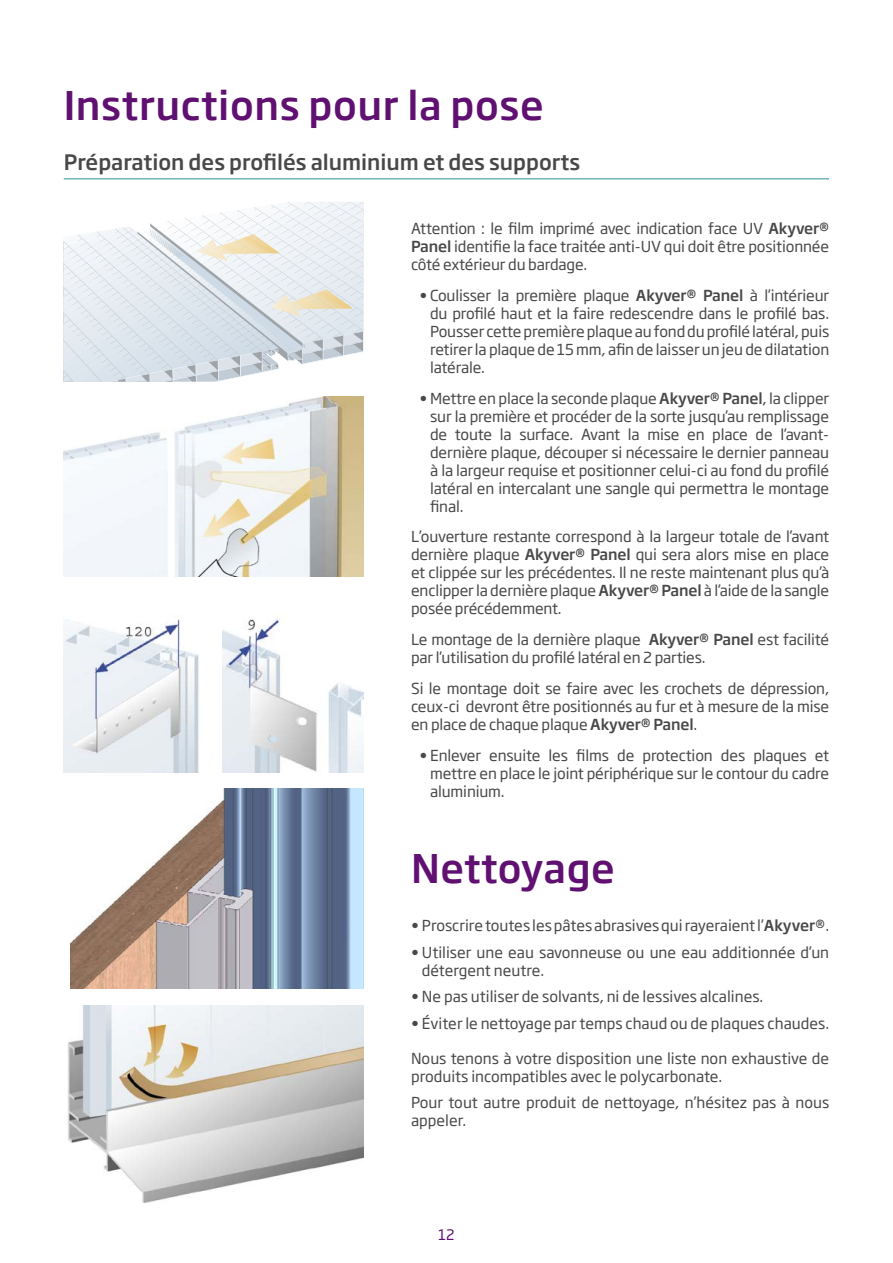
<style>
.page{position:relative;width:893px;height:1263px;background:#fff}
.page>*{position:absolute;margin:0;border:0;box-sizing:border-box;transform-origin:0 0}
.t1{font:500 39px "Soho Gothic Pro";letter-spacing:.015em;color:#5f1071}
.t2{font:500 21px "Soho Gothic Pro";color:#484848}
.t3{font:15px/18px "Soho Gothic Pro";letter-spacing:-.01em;color:#484848;text-align:justify}
.t4{font:14.25px "Soho Gothic Pro";color:#5f1071}
.s1{font-weight:500}
</style>
<div class="page">
<hr style="left:64px;top:178px;width:765px;height:1px;background:#72b6b1">
<svg style="left:63px;top:202px;width:300px;height:180px"></svg>
<img style="left:63px;top:397px;width:300px;height:179px">
<img style="left:63px;top:619px;width:136px;height:153px">
<img style="left:71px;top:789px;width:292px;height:200px">
<img style="left:222px;top:618px;width:141px;height:154px">
<img style="left:67px;top:1005px;width:296px;height:197px">
<h1 class="t1" style="left:64px;top:75px;width:481px">Instructions pour la pose</h1>
<h2 class="t2" style="left:64px;top:145px;width:518px">Préparation des profilés aluminium et des supports</h2>
<p class="t3" style="left:411px;top:219px;width:420px">Attention : le film imprimé avec indication face UV <span class="s1">Akyver® Panel</span> identifie la face traitée anti-UV qui doit être positionnée côté extérieur du bardage.</p>
<p class="t3" style="left:430px;top:285px;width:401px;text-indent:-11px">• Coulisser la première plaque <span class="s1">Akyver® Panel</span> à l’intérieur du profilé haut et la faire redescendre dans le profilé bas.<br>Pousser cette première plaque au fond du profilé latéral, puis retirer la plaque de 15 mm, afin de laisser un jeu de dilatation latérale.</p>
<p class="t3" style="left:430px;top:388px;width:401px;text-indent:-11px">• Mettre en place la seconde plaque <span class="s1">Akyver® Panel</span>, la clipper sur la première et procéder de la sorte jusqu’au remplissage de toute la surface. Avant la mise en place de l’avant&shy;dernière plaque, découper si nécessaire le dernier panneau à la largeur requise et positionner celui-ci au fond du profilé latéral en intercalant une sangle qui permettra le montage final.</p>
<p class="t3" style="left:411px;top:527px;width:420px">L’ouverture restante correspond à la largeur totale de l’avant dernière plaque <span class="s1">Akyver® Panel</span> qui sera alors mise en place et clippée sur les précédentes. Il ne reste maintenant plus qu’à enclipper la dernière plaque <span class="s1">Akyver® Panel</span> à l’aide de la sangle posée précédemment.</p>
<p class="t3" style="left:411px;top:630px;width:420px">Le montage de la dernière plaque <span class="s1">Akyver® Panel</span> est facilité par l’utilisation du profilé latéral en 2 parties.</p>
<p class="t3" style="left:411px;top:678px;width:420px">Si le montage doit se faire avec les crochets de dépression, ceux-ci devront être positionnés au fur et à mesure de la mise en place de chaque plaque <span class="s1">Akyver® Panel</span>.</p>
<p class="t3" style="left:430px;top:745px;width:401px;text-indent:-11px">• Enlever ensuite les films de protection des plaques et mettre en place le joint périphérique sur le contour du cadre aluminium.</p>
<h1 class="t1" style="left:411px;top:837px;width:205px">Nettoyage</h1>
<p class="t3" style="left:411px;top:916px;width:420px">• Proscrire toutes les pâtes abrasives qui rayeraient l’<span class="s1">Akyver</span>®.</p>
<p class="t3" style="left:422px;top:942px;width:409px;text-indent:-11px">• Utiliser une eau savonneuse ou une eau additionnée d’un détergent neutre.</p>
<p class="t3" style="left:411px;top:987px;width:354px">• Ne pas utiliser de solvants, ni de lessives alcalines.</p>
<p class="t3" style="left:411px;top:1013px;width:420px">• Éviter le nettoyage par temps chaud ou de plaques chaudes.</p>
<p class="t3" style="left:411px;top:1048px;width:420px">Nous tenons à votre disposition une liste non exhaustive de produits incompatibles avec le polycarbonate.</p>
<p class="t3" style="left:411px;top:1093px;width:420px">Pour tout autre produit de nettoyage, n’hésitez pas à nous appeler.</p>
<p class="t4" style="left:438px;top:1223px;width:18px">12</p>
</div>
